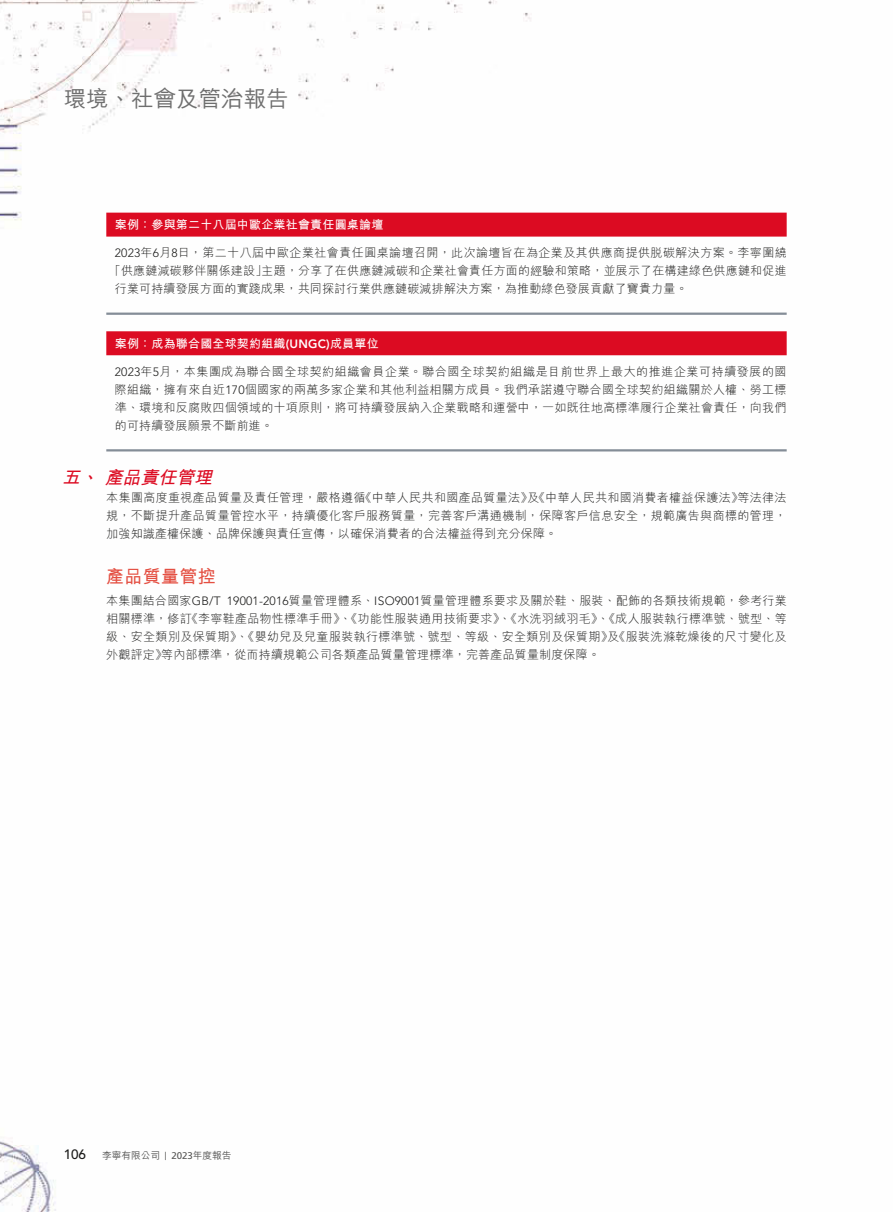
<style>
.page{position:relative;width:893px;height:1212px;background:#fff}
.page>*{position:absolute;margin:0;border:0;box-sizing:border-box;transform-origin:0 0}
.t1{font:500 22.5px "M Hei HK";color:#6f6f6f}
.t2{font:italic 700 18px "M Hei HK";color:#dc0b22}
.t3{font:700 18px "M Hei HK";letter-spacing:.015em;color:#e44f42}
.t4{font:300 12px/18px "M Hei HK";letter-spacing:.02em;color:#1c1c1b;text-align:justify}
.t5{font:300 12px "M Hei HK";letter-spacing:.04em;color:#1c1c1b}
.t6{font:700 12px "M Hei HK";letter-spacing:.02em;color:#fff}
.t7{font:500 9.75px "M Hei HK";letter-spacing:-.01em;color:#575756}
.s1{font-family:"Avenir LT Std"}
.s2{font-family:"Avenir LT Std";font-weight:800}
.s3{font-family:"Avenir LT Std";font-size:13.5px;color:#1c1c1b}
.s4{font-family:"Frutiger LT Std";font-weight:400;font-size:8.25px}
.s5{font-family:"Frutiger LT Std";font-weight:400}
</style>
<div class="page">
<img style="left:0;top:0;width:787px;height:1212px">
<div style="left:106px;top:213px;width:681px;height:24px;background:#dc0b22"></div>
<hr style="left:106px;top:313px;width:681px;height:2px;background:#848d97">
<div style="left:106px;top:331px;width:681px;height:24px;background:#dc0b22"></div>
<hr style="left:106px;top:449px;width:681px;height:2px;background:#848d97">
<h1 class="t1" style="left:64px;top:83px;width:226px">環境、社會及管治報告</h1>
<p class="t6" style="left:115px;top:216px;width:270px">案例：參與第二十八屆中歐企業社會責任圓桌論壇</p>
<p class="t5" style="left:115px;top:244px;width:674px"><span class="s1">2023</span>年<span class="s1">6</span>月<span class="s1">8</span>日，第二十八屆中歐企業社會責任圓桌論壇召開，此次論壇旨在為企業及其供應商提供脫碳解決方案。李寧圍繞</p>
<p class="t4" style="left:109px;top:261px;width:679px">「供應鏈減碳夥伴關係建設」主題，分享了在供應鏈減碳和企業社會責任方面的經驗和策略，並展示了在構建綠色供應鏈和促進</p>
<p class="t4" style="left:115px;top:279px;width:574px">行業可持續發展方面的實踐成果，共同探討行業供應鏈碳減排解決方案，為推動綠色發展貢獻了寶貴力量。</p>
<p class="t6" style="left:115px;top:335px;width:265px">案例：成為聯合國全球契約組織<span class="s2">(UNGC)</span>成員單位</p>
<p class="t4" style="left:115px;top:362px;width:673px"><span class="s1">2023</span>年<span class="s1">5</span>月，本集團成為聯合國全球契約組織會員企業。聯合國全球契約組織是目前世界上最大的推進企業可持續發展的國際組織，擁有來自近<span class="s1">170</span>個國家的兩萬多家企業和其他利益相關方成員。我們承諾遵守聯合國全球契約組織關於人權、勞工標準、環境和反腐敗四個領域的十項原則，將可持續發展納入企業戰略和運營中，一如既往地高標準履行企業社會責任，向我們的可持續發展願景不斷前進。</p>
<h2 class="t2" style="left:62px;top:465px;width:157px">五、產品責任管理</h2>
<p class="t4" style="left:106px;top:489px;width:682px">本集團高度重視產品質量及責任管理，嚴格遵循《中華人民共和國產品質量法》及《中華人民共和國消費者權益保護法》等法律法規，不斷提升產品質量管控水平，持續優化客戶服務質量，完善客戶溝通機制，保障客戶信息安全，規範廣告與商標的管理，加強知識產權保護、品牌保護與責任宣傳，以確保消費者的合法權益得到充分保障。</p>
<h2 class="t3" style="left:106px;top:563px;width:111px">產品質量管控</h2>
<p class="t4" style="left:106px;top:592px;width:682px">本集團結合國家<span class="s1">GB/T 19001-2016</span>質量管理體系、<span class="s1">ISO9001</span>質量管理體系要求及關於鞋、服裝、配飾的各類技術規範，參考行業相關標準，修訂《李寧鞋產品物性標準手冊》、《功能性服裝通用技術要求》、《水洗羽絨羽毛》、《成人服裝執行標準號、號型、等級、安全類別及保質期》、《嬰幼兒及兒童服裝執行標準號、號型、等級、安全類別及保質期》及《服裝洗滌乾燥後的尺寸變化及外觀評定》等內部標準，從而持續規範公司各類產品質量管理標準，完善產品質量制度保障。</p>
<p class="t7" style="left:64px;top:1148px;width:169px"><span class="s3">106</span> 李寧有限公司 <span class="s4">|</span> <span class="s5">2023</span>年度報告</p>
</div>
